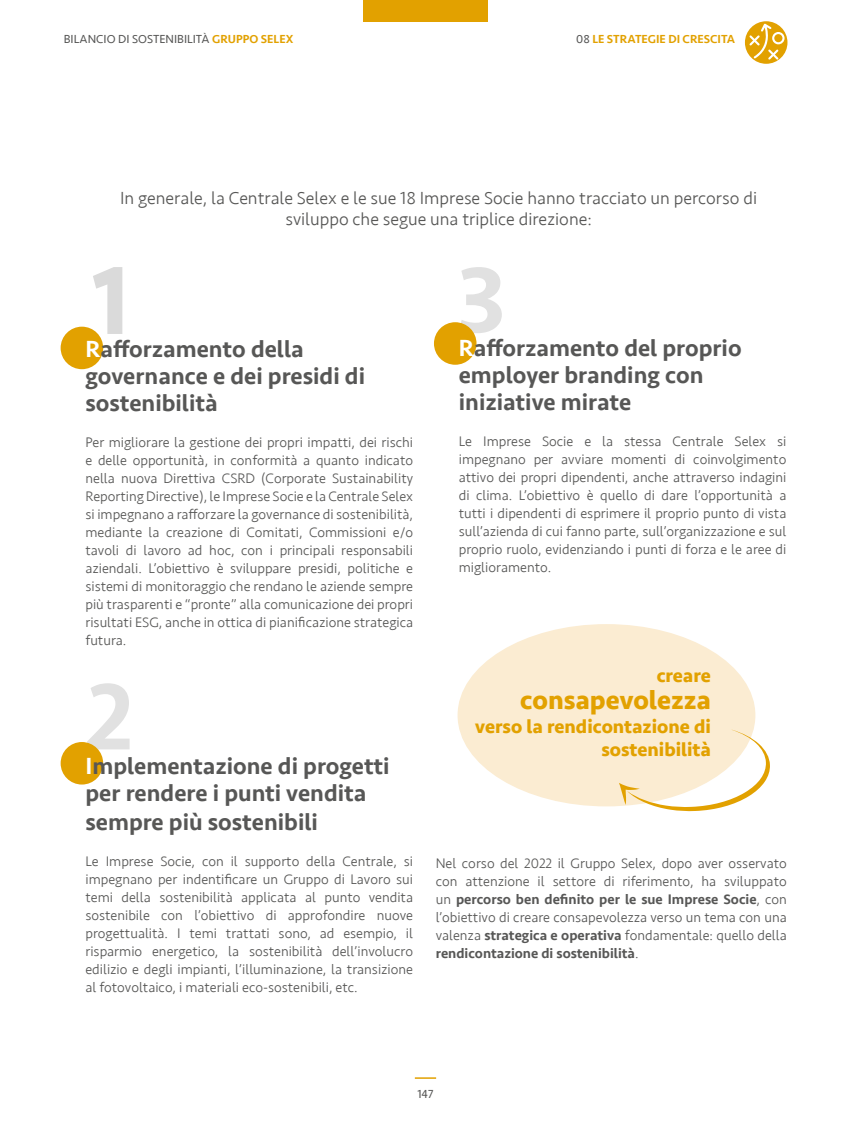
<style>
.page{position:relative;width:851px;height:1127px;background:#fff}
.page>*{position:absolute;margin:0;border:0;box-sizing:border-box;transform-origin:0 0}
.t1{font:700 27px "Seravek";color:#e2a100}
.t2{font:500 24px/27px "Seravek";color:#575756}
.t3{font:700 19.5px/23.4px "Seravek";color:#e2a100;text-align:right}
.t4{font:300 18px/21.6px "Seravek";color:#575756;text-align:center}
.t5{font:300 14.25px/18px "Seravek";color:#575756;text-align:justify}
.t6{font:12px "Seravek";color:#575756}
.t7{font:500 12px "Seravek";color:#e2a100}
.s1{font-weight:500;color:#e2a100}
.s2{font-weight:400;color:#575756}
.s3{color:#fff}
.s4{font-weight:500}
</style>
<div class="page">
<div style="left:363px;top:0;width:125px;height:21px;background:#e2a100"></div>
<hr style="left:415px;top:1077px;width:21px;height:2px;background:#e2a100">
<svg style="left:744px;top:21px;width:43px;height:43px"></svg>
<svg style="left:749px;top:24px;width:35px;height:36px"></svg>
<svg style="left:460px;top:267px;width:41px;height:66px"></svg>
<svg style="left:87px;top:683px;width:42px;height:66px"></svg>
<svg style="left:93px;top:267px;width:29px;height:67px"></svg>
<div style="left:61px;top:327px;width:42px;height:42px;background:#e2a100;border-radius:50%"></div>
<div style="left:61px;top:742px;width:42px;height:42px;background:#e2a100;border-radius:50%"></div>
<div style="left:434px;top:322px;width:42px;height:43px;background:#e2a100;border-radius:50%"></div>
<div style="left:457px;top:624px;width:298px;height:182px;background:#fbecd2;border-radius:50%"></div>
<svg style="left:619px;top:730px;width:151px;height:81px"></svg>
<p class="t6" style="left:64px;top:29px;width:231px">BILANCIO DI SOSTENIBILITÀ <span class="s1">GRUPPO SELEX</span></p>
<p class="t7" style="left:576px;top:31px;width:160px"><span class="s2">08</span> LE STRATEGIE DI CRESCITA</p>
<p class="t4" style="left:120px;top:187px;width:638px">In generale, la Centrale Selex e le sue 18 Imprese Socie hanno tracciato un percorso di sviluppo che segue una triplice direzione:</p>
<h2 class="t2" style="left:85px;top:336px;width:281px"><span class="s3">R</span>afforzamento della governance e dei presidi di sostenibilità</h2>
<p class="t5" style="left:85px;top:434px;width:329px">Per migliorare la gestione dei propri impatti, dei rischi e delle opportunità, in conformità a quanto indicato nella nuova Direttiva CSRD (Corporate Sustainability Reporting Directive), le Imprese Socie e la Centrale Selex si impegnano a rafforzare la governance di sostenibilità, mediante la creazione di Comitati, Commissioni e/o tavoli di lavoro ad hoc, con i principali responsabili aziendali. L’obiettivo è sviluppare presidi, politiche e sistemi di monitoraggio che rendano le aziende sempre più trasparenti e “pronte” alla comunicazione dei propri risultati ESG, anche in ottica di pianificazione strategica futura.</p>
<h2 class="t2" style="left:85px;top:752px;width:305px;line-height:27.9px"><span class="s3">I</span>mplementazione di progetti per rendere i punti vendita sempre più sostenibili</h2>
<p class="t5" style="left:85px;top:852px;width:329px">Le Imprese Socie, con il supporto della Centrale, si impegnano per indentificare un Gruppo di Lavoro sui temi della sostenibilità applicata al punto vendita sostenibile con l’obiettivo di approfondire nuove progettualità. I temi trattati sono, ad esempio, il risparmio energetico, la sostenibilità dell’involucro edilizio e degli impianti, l’illuminazione, la transizione al fotovoltaico, i materiali eco-sostenibili, etc.</p>
<h2 class="t2" style="left:458px;top:335px;width:284px"><span class="s3">R</span>afforzamento del proprio employer branding con iniziative mirate</h2>
<p class="t5" style="left:458px;top:433px;width:329px">Le Imprese Socie e la stessa Centrale Selex si impegnano per avviare momenti di coinvolgimento attivo dei propri dipendenti, anche attraverso indagini di clima. L’obiettivo è quello di dare l’opportunità a tutti i dipendenti di esprimere il proprio punto di vista sull’azienda di cui fanno parte, sull’organizzazione e sul proprio ruolo, evidenziando i punti di forza e le aree di miglioramento.</p>
<h3 class="t3" style="left:656px;top:664px;width:56px">creare</h3>
<h1 class="t1" style="left:520px;top:678px;width:192px">consapevolezza</h1>
<h3 class="t3" style="left:475px;top:714px;width:237px">verso la rendicontazione di sostenibilità</h3>
<p class="t5" style="left:435px;top:854px;width:352px">Nel corso del 2022 il Gruppo Selex, dopo aver osservato con attenzione il settore di riferimento, ha sviluppato un <span class="s4">percorso ben definito per le sue Imprese Socie</span>, con l’obiettivo di creare consapevolezza verso un tema con una valenza <span class="s4">strategica e operativa</span> fondamentale: quello della <span class="s4">rendicontazione di sostenibilità</span>.</p>
<p class="t6" style="left:417px;top:1084px;width:18px">147</p>
</div>
